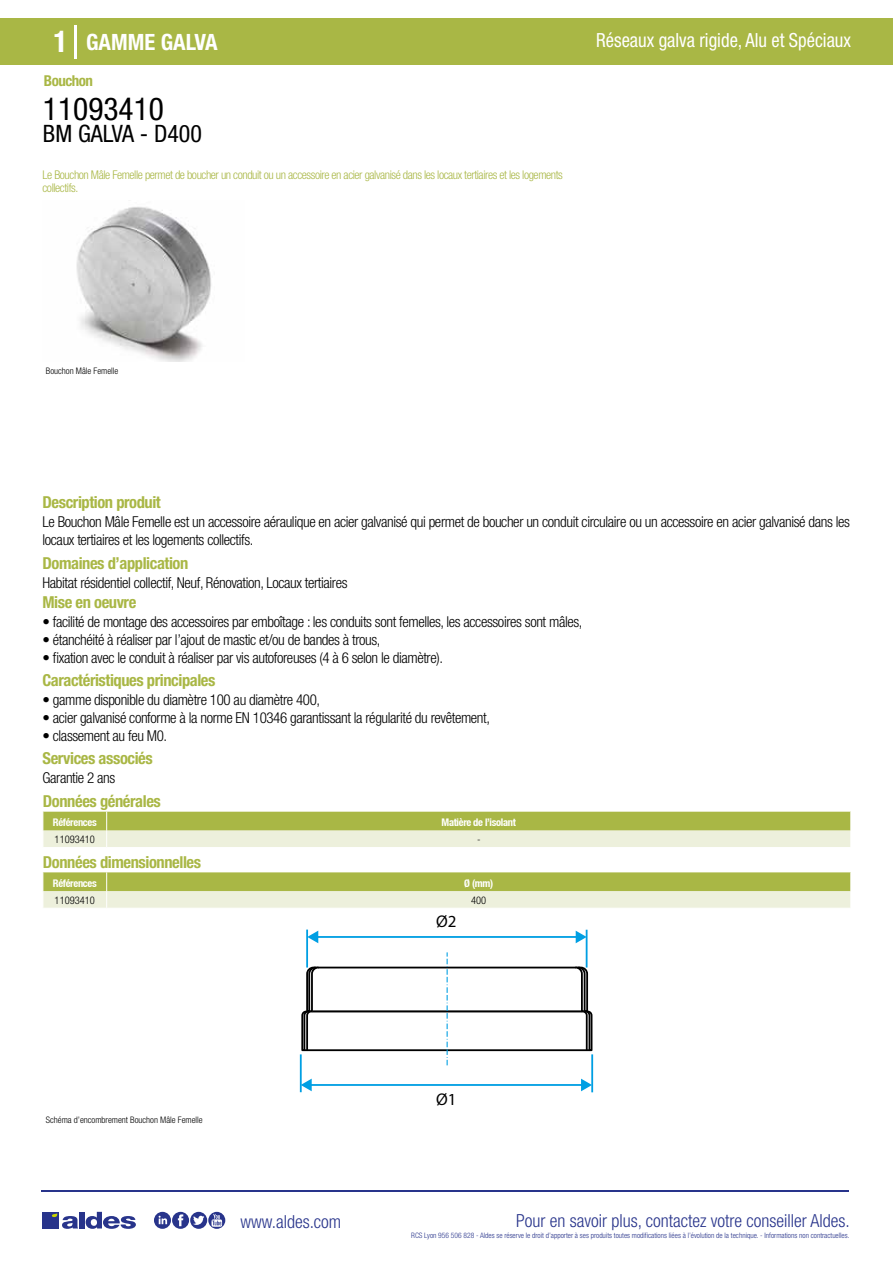
<style>
.page{position:relative;width:893px;height:1263px;background:#fff}
.page>*{position:absolute;margin:0;border:0;box-sizing:border-box;transform-origin:0 0}
.t1{font:condensed 31.5px "Helvetica Neue LT Std";color:#000}
.t2{font:condensed 24px "Helvetica Neue LT Std";color:#000}
.t3{font:700 condensed 22.5px "Helvetica Neue LT Std";color:#fff}
.t4{font:condensed 19.5px "Helvetica Neue LT Std";color:#fff;scale:.95 1}
.t5{font:300 condensed 18px "Helvetica Neue";color:#28348b}
.t6{font:16.95px "Myriad Pro";color:#000}
.t7{font:700 condensed 16.5px "Helvetica Neue LT Std";letter-spacing:-.025em;color:#a9b745}
.t8{font:300 condensed 15px/18px "Helvetica Neue LT Std";letter-spacing:-.025em;color:#000}
.t9{font:700 condensed 15px "Helvetica Neue LT Std";letter-spacing:-.035em;color:#a9b745}
.t10{font:300 condensed 12px/13.5px "Helvetica Neue LT Std";letter-spacing:-.035em;color:#a9b745}
.t11{font:700 condensed 10.5px "Helvetica Neue";letter-spacing:-.03em;color:#fff}
.t12{font:300 condensed 10.5px "Helvetica Neue";color:#000}
.t13{font:300 condensed 9px "Helvetica Neue";color:#000}
.t14{font:300 condensed 7.5px "Helvetica Neue";color:#28348b}
.s1{font-size:30px}
</style>
<div class="page">
<div style="left:0;top:18px;width:893px;height:46px;background:#a9b745"></div>
<hr style="left:74px;top:25px;width:2px;height:33px;background:#fff">
<svg style="left:76px;top:207px;width:135px;height:155px"></svg>
<svg style="left:43px;top:812px;width:808px;height:35px;background:#c9d28d"></svg>
<svg style="left:43px;top:872px;width:808px;height:36px;background:#cad28e"></svg>
<hr style="left:586px;top:930px;width:1px;height:37px;background:#009fe3">
<hr style="left:306px;top:929px;width:2px;height:38px;background:#009fe3">
<hr style="left:312px;top:936px;width:269px;height:2px;background:#009fe3">
<svg style="left:308px;top:931px;width:10px;height:12px"></svg>
<svg style="left:576px;top:931px;width:10px;height:12px"></svg>
<hr style="left:300px;top:1054px;width:2px;height:38px;background:#009fe3">
<hr style="left:591px;top:1054px;width:2px;height:38px;background:#009fe3">
<hr style="left:307px;top:1084px;width:281px;height:2px;background:#009fe3">
<svg style="left:581px;top:1079px;width:11px;height:12px"></svg>
<svg style="left:301px;top:1078px;width:11px;height:13px"></svg>
<svg style="left:300px;top:952px;width:293px;height:113px"></svg>
<hr style="left:41px;top:1190px;width:808px;height:1px;background:#28348b">
<svg style="left:154px;top:1212px;width:71px;height:17px"></svg>
<div style="left:42px;top:1212px;width:17px;height:16px;background:#28348b"></div>
<div style="left:79px;top:1212px;width:5px;height:16px;background:#28348b"></div>
<svg style="left:86px;top:1212px;width:50px;height:17px"></svg>
<svg style="left:52px;top:1213px;width:26px;height:16px"></svg>
<h3 class="t3" style="left:54px;top:28px;width:166px"><span class="s1">1</span> GAMME GALVA</h3>
<h3 class="t4" style="left:596px;top:29px;width:270px">Réseaux galva rigide, Alu et Spéciaux</h3>
<p class="t9" style="left:44px;top:71px;width:51px">Bouchon</p>
<h1 class="t1" style="left:43px;top:91px;width:122px">11093410</h1>
<h2 class="t2" style="left:43px;top:120px;width:160px">BM GALVA - D400</h2>
<p class="t10" style="left:43px;top:167px;width:522px">Le Bouchon Mâle Femelle permet de boucher un conduit ou un accessoire en acier galvanisé dans les locaux tertiaires et les logements collectifs.</p>
<p class="t13" style="left:46px;top:365px;width:74px">Bouchon Mâle Femelle</p>
<p class="t7" style="left:43px;top:492px;width:120px">Description produit</p>
<p class="t8" style="left:43px;top:513px;width:809px">Le Bouchon Mâle Femelle est un accessoire aéraulique en acier galvanisé qui permet de boucher un conduit circulaire ou un accessoire en acier galvanisé dans les locaux tertiaires et les logements collectifs.</p>
<p class="t8" style="left:43px;top:573px;width:307px">Habitat résidentiel collectif, Neuf, Rénovation, Locaux tertiaires</p>
<p class="t8" style="left:43px;top:613px;width:541px">• facilité de montage des accessoires par emboîtage : les conduits sont femelles, les accessoires sont mâles,</p>
<p class="t8" style="left:43px;top:631px;width:340px">• étanchéité à réaliser par l’ajout de mastic et/ou de bandes à trous,</p>
<p class="t8" style="left:43px;top:649px;width:402px">• fixation avec le conduit à réaliser par vis autoforeuses (4 à 6 selon le diamètre).</p>
<p class="t7" style="left:43px;top:553px;width:147px">Domaines d’application</p>
<p class="t7" style="left:43px;top:592px;width:95px">Mise en oeuvre</p>
<p class="t7" style="left:43px;top:670px;width:174px">Caractéristiques principales</p>
<p class="t8" style="left:43px;top:691px;width:279px">• gamme disponible du diamètre 100 au diamètre 400,</p>
<p class="t8" style="left:43px;top:709px;width:449px">• acier galvanisé conforme à la norme EN 10346 garantissant la régularité du revêtement,</p>
<p class="t8" style="left:43px;top:727px;width:126px">• classement au feu M0.</p>
<p class="t7" style="left:43px;top:748px;width:112px">Services associés</p>
<p class="t8" style="left:43px;top:768px;width:74px">Garantie 2 ans</p>
<p class="t7" style="left:43px;top:791px;width:119px">Données générales</p>
<p class="t11" style="left:53px;top:816px;width:45px">Références</p>
<p class="t11" style="left:442px;top:816px;width:76px">Matière de l’isolant</p>
<p class="t12" style="left:55px;top:833px;width:42px">11093410</p>
<p class="t12" style="left:477px;top:833px;width:5px">-</p>
<p class="t7" style="left:43px;top:852px;width:160px">Données dimensionnelles</p>
<p class="t11" style="left:53px;top:877px;width:45px">Références</p>
<p class="t11" style="left:464px;top:877px;width:30px">Ø (mm)</p>
<p class="t12" style="left:55px;top:894px;width:42px">11093410</p>
<p class="t12" style="left:471px;top:894px;width:17px">400</p>
<p class="t6" style="left:436px;top:911px;width:22px">Ø2</p>
<p class="t13" style="left:46px;top:1115px;width:158px">Schéma d’encombrement Bouchon Mâle Femelle</p>
<p class="t5" style="left:240px;top:1211px;width:102px">www.aldes.com</p>
<p class="t6" style="left:436px;top:1089px;width:22px">Ø1</p>
<p class="t5" style="left:516px;top:1211px;width:335px">Pour en savoir plus, contactez votre conseiller Aldes.</p>
<p class="t14" style="left:411px;top:1230px;width:440px">RCS Lyon 956 506 828 - Aldes se réserve le droit d’apporter à ses produits toutes modifications liées à l’évolution de la technique. - Informations non contractuelles.</p>
</div>
